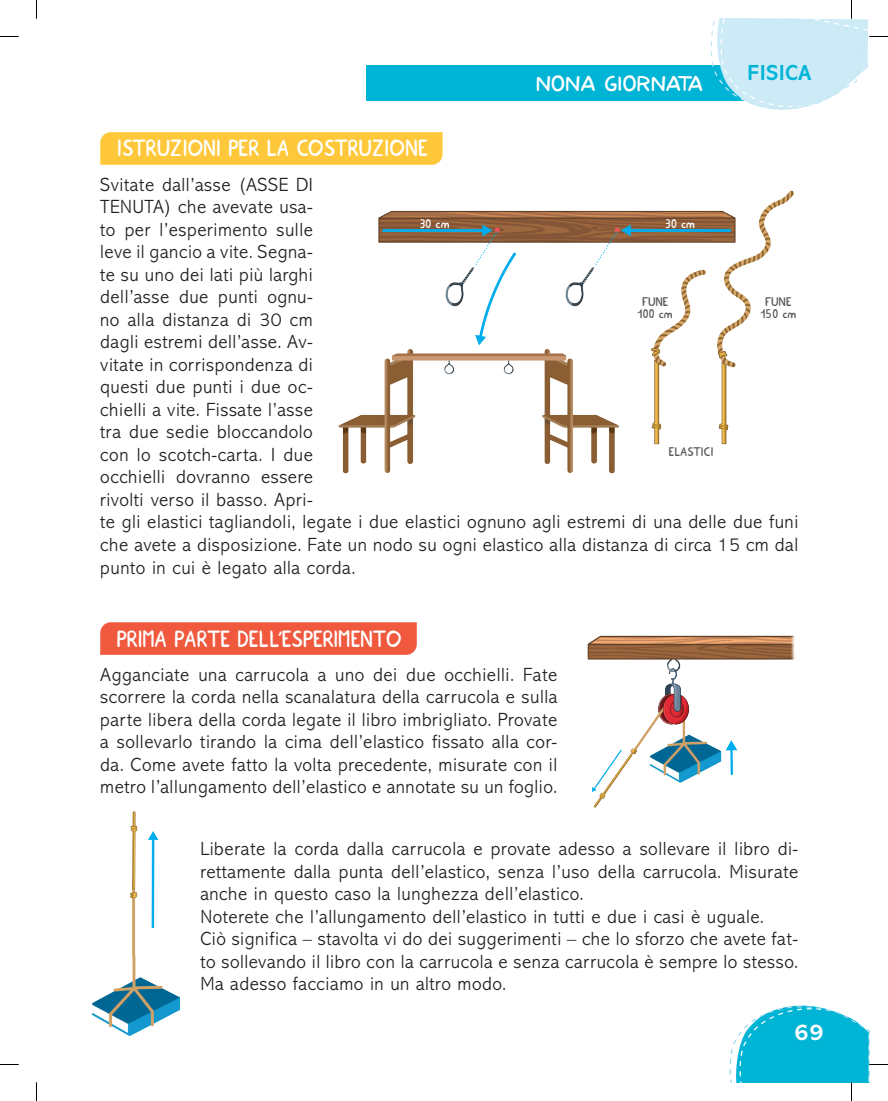
<style>
.page{position:relative;width:888px;height:1101px;background:#fff}
.page>*{position:absolute;margin:0;border:0;box-sizing:border-box;transform-origin:0 0}
.Titolino_bacchetta{font:23.38px "Amiable";letter-spacing:.02em;color:#fff;scale:.95 1}
.t1{font:700 23.38px "Abadi MT Std";color:#fff;scale:.95 1}
.t2{font:700 22px "Abadi MT Std";letter-spacing:.04em;color:#00b4d6;scale:.95 1}
.Testo_base{font:300 19.25px/22.5px "Abadi";letter-spacing:.03em;color:#231f20;scale:.95 1}
.LETTERING{font:12.5px/11.9px "Amiable";letter-spacing:.03em;color:#57585a;text-align:center}
.LETTERING-2{font:12.5px "Amiable";letter-spacing:.03em;color:#fff}
.t3{font:8.5px "Nerdy Norms";letter-spacing:.105em;color:#fff}
</style>
<div class="page">
<div style="left:366px;top:65px;width:385px;height:35px;background:#00b4d6"></div>
<div style="left:100px;top:132px;width:343px;height:33px;background:#fec83a"></div>
<div style="left:100px;top:622px;width:317px;height:33px;background:#f0593e"></div>
<img style="left:587px;top:635px;width:208px;height:173px">
<img style="left:91px;top:811px;width:89px;height:225px">
<img style="left:338px;top:190px;width:456px;height:284px">
<svg style="left:0;top:36px;width:19px;height:1px"></svg>
<svg style="left:0;top:1064px;width:19px;height:1px"></svg>
<svg style="left:36px;top:0;width:1px;height:19px"></svg>
<svg style="left:36px;top:1082px;width:1px;height:18px"></svg>
<svg style="left:709px;top:0;width:179px;height:110px"></svg>
<svg style="left:729px;top:1005px;width:159px;height:95px"></svg>
<p class="t3" style="left:536px;top:79px;width:168px">NONA GIORNATA</p>
<p class="t2" style="left:747px;top:60px;width:69px">FISICA</p>
<p class="Titolino_bacchetta" style="left:117px;top:135px;width:328px">ISTRUZIONI PER LA COSTRUZIONE</p>
<p class="Testo_base" style="left:100px;top:173px;width:736px">Svitate dall’asse (ASSE DI<br>TENUTA) che avevate usa-<br>to per l’esperimento sulle<br>leve il gancio a vite. Segna-<br>te su uno dei lati più larghi<br>dell’asse due punti ognu-<br>no alla distanza di 30 cm<br>dagli estremi dell’asse. Av-<br>vitate in corrispondenza di<br>questi due punti i due oc-<br>chielli a vite. Fissate l’asse<br>tra due sedie bloccandolo<br>con lo scotch-carta. I due<br>occhielli dovranno essere<br>rivolti verso il basso. Apri-<br>te gli elastici tagliandoli, legate i due elastici ognuno agli estremi di una delle due funi che avete a disposizione. Fate un nodo su ogni elastico alla distanza di circa 15 cm dal punto in cui è legato alla corda.</p>
<p class="LETTERING-2" style="left:420px;top:216px;width:30px">30 cm</p>
<p class="LETTERING-2" style="left:666px;top:216px;width:30px">30 cm</p>
<p class="LETTERING" style="left:637px;top:296px;width:37px">FUNE<br>100 cm</p>
<p class="LETTERING" style="left:760px;top:296px;width:37px">FUNE<br>150 cm</p>
<p class="LETTERING" style="left:669px;top:445px;width:46px">ELASTICI</p>
<p class="Titolino_bacchetta" style="left:117px;top:625px;width:301px">PRIMA PARTE DELL’ESPERIMENTO</p>
<p class="Testo_base" style="left:100px;top:663px;width:483px;text-align:justify">Agganciate una carrucola a uno dei due occhielli. Fate scorrere la corda nella scanalatura della carrucola e sulla parte libera della corda legate il libro imbrigliato. Provate a sollevarlo tirando la cima dell’elastico fissato alla cor&shy;da. Come avete fatto la volta precedente, misurate con il metro l’allungamento dell’elastico e annotate su un foglio.</p>
<p class="Testo_base" style="left:200px;top:837px;width:631px;text-align:justify">Liberate la corda dalla carrucola e provate adesso a sollevare il libro di&shy;rettamente dalla punta dell’elastico, senza l’uso della carrucola. Misurate anche in questo caso la lunghezza dell’elastico.</p>
<p class="Testo_base" style="left:200px;top:905px;width:595px">Noterete che l’allungamento dell’elastico in tutti e due i casi è uguale.</p>
<p class="Testo_base" style="left:200px;top:927px;width:631px">Ciò significa – stavolta vi do dei suggerimenti – che lo sforzo che avete fat&shy;to sollevando il libro con la carrucola e senza carrucola è sempre lo stesso.</p>
<p class="Testo_base" style="left:200px;top:972px;width:324px">Ma adesso facciamo in un altro modo.</p>
<p class="t1" style="left:795px;top:1018px;width:32px">69</p>
</div>
